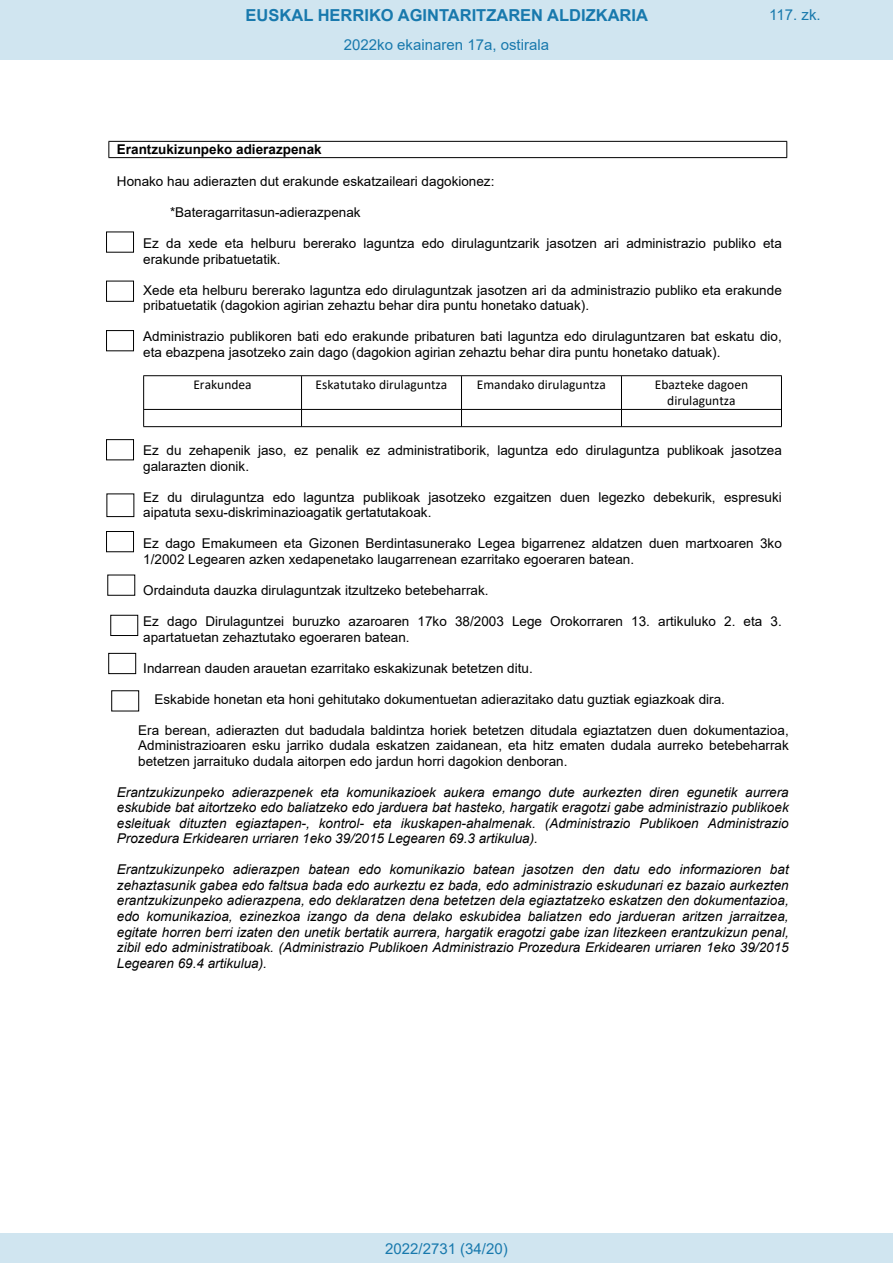
<style>
.page{position:relative;width:893px;height:1263px;background:#fff}
.page>*{position:absolute;margin:0;border:0;box-sizing:border-box;transform-origin:0 0}
.t1{font:700 16.5px "Arial";color:#1879ad}
.Paginacion_Centro{font:15px "Arial";color:#1879ad}
.t2{font:13.5px/15.5px "Arial";color:#000}
.t3{font:italic 13.5px/15.5px "Arial";color:#000;text-align:justify}
.t4{font:13.5px/16.5px "Calibri";color:#000;text-align:center}
.t5{font:700 13.5px "Arial";color:#000}
</style>
<div class="page">
<svg style="left:108px;top:142px;width:1px;height:15px"></svg>
<svg style="left:786px;top:142px;width:1px;height:15px"></svg>
<hr style="left:108px;top:141px;width:679px;height:1px;background:#000">
<hr style="left:108px;top:157px;width:679px;height:1px;background:#000">
<hr style="left:143px;top:376px;width:1px;height:50px;background:#000">
<hr style="left:301px;top:376px;width:1px;height:33px;background:#000">
<svg style="left:301px;top:410px;width:1px;height:16px"></svg>
<hr style="left:461px;top:376px;width:1px;height:33px;background:#000">
<svg style="left:461px;top:410px;width:1px;height:16px"></svg>
<hr style="left:621px;top:376px;width:1px;height:33px;background:#000">
<svg style="left:621px;top:410px;width:1px;height:16px"></svg>
<hr style="left:781px;top:376px;width:1px;height:50px;background:#000">
<hr style="left:143px;top:375px;width:639px;height:1px;background:#000">
<hr style="left:144px;top:409px;width:637px;height:1px;background:#000">
<hr style="left:143px;top:426px;width:639px;height:1px;background:#000">
<div style="left:106px;top:281px;width:28px;height:20px;border:1px solid #000"></div>
<div style="left:106px;top:330px;width:28px;height:21px;border:1px solid #000"></div>
<div style="left:106px;top:531px;width:28px;height:21px;border:1px solid #000"></div>
<div style="left:111px;top:615px;width:27px;height:21px;border:1px solid #000"></div>
<div style="left:109px;top:653px;width:27px;height:21px;border:1px solid #000"></div>
<div style="left:106px;top:439px;width:28px;height:21px;border:1px solid #000"></div>
<div style="left:106px;top:232px;width:28px;height:20px;border:1px solid #000"></div>
<div style="left:107px;top:494px;width:27px;height:23px;border:1px solid #000"></div>
<div style="left:0;top:0;width:893px;height:60px;background:#d0e5f0"></div>
<div style="left:0;top:1233px;width:893px;height:30px;background:#d0e5f0"></div>
<p class="t1" style="left:246px;top:3px;width:404px">EUSKAL HERRIKO AGINTARITZAREN ALDIZKARIA</p>
<p class="Paginacion_Centro" style="left:769px;top:5px;width:53px">117. zk.</p>
<p class="Paginacion_Centro" style="left:344px;top:35px;width:207px">2022ko ekainaren 17a, ostirala</p>
<p class="t5" style="left:117px;top:140px;width:206px">Erantzukizunpeko adierazpenak</p>
<p class="t2" style="left:117px;top:174px;width:379px">Honako hau adierazten dut erakunde eskatzaileari dagokionez:</p>
<p class="t2" style="left:170px;top:205px;width:192px">*Bateragarritasun-adierazpenak</p>
<p class="t2" style="left:143px;top:236px;width:640px">Ez da xede eta helburu bererako laguntza edo dirulaguntzarik jasotzen ari administrazio publiko eta erakunde pribatuetatik.</p>
<p class="t2" style="left:143px;top:282px;width:640px">Xede eta helburu bererako laguntza edo dirulaguntzak jasotzen ari da administrazio publiko eta erakunde pribatuetatik (dagokion agirian zehaztu behar dira puntu honetako datuak).</p>
<p class="t2" style="left:143px;top:329px;width:640px">Administrazio publikoren bati edo erakunde pribaturen bati laguntza edo dirulaguntzaren bat eskatu dio, eta ebazpena jasotzeko zain dago (dagokion agirian zehaztu behar dira puntu honetako datuak).</p>
<p class="t4" style="left:193px;top:376px;width:60px">Erakundea</p>
<p class="t4" style="left:316px;top:376px;width:133px">Eskatutako dirulaguntza</p>
<p class="t4" style="left:477px;top:376px;width:131px">Emandako dirulaguntza</p>
<p class="t4" style="left:655px;top:376px;width:95px">Ebazteke dagoen dirulaguntza</p>
<p class="t2" style="left:143px;top:443px;width:640px">Ez du zehapenik jaso, ez penalik ez administratiborik, laguntza edo dirulaguntza publikoak jasotzea galarazten dionik.</p>
<p class="t2" style="left:143px;top:489px;width:640px">Ez du dirulaguntza edo laguntza publikoak jasotzeko ezgaitzen duen legezko debekurik, espresuki aipatuta sexu-diskriminazioagatik gertatutakoak.</p>
<p class="t2" style="left:143px;top:536px;width:640px">Ez dago Emakumeen eta Gizonen Berdintasunerako Legea bigarrenez aldatzen duen martxoaren 3ko<br>1/2002 Legearen azken xedapenetako laugarrenean ezarritako egoeraren batean.</p>
<p class="t2" style="left:143px;top:582px;width:347px">Ordainduta dauzka dirulaguntzak itzultzeko betebeharrak.</p>
<p class="t2" style="left:143px;top:613px;width:640px">Ez dago Dirulaguntzei buruzko azaroaren 17ko 38/2003 Lege Orokorraren 13. artikuluko 2. eta 3. apartatuetan zehaztutako egoeraren batean.</p>
<p class="t2" style="left:143px;top:660px;width:391px">Indarrean dauden arauetan ezarritako eskakizunak betetzen ditu.</p>
<p class="t2" style="left:155px;top:691px;width:572px">Eskabide honetan eta honi gehitutako dokumentuetan adierazitako datu guztiak egiazkoak dira.</p>
<p class="t2" style="left:138px;top:722px;width:652px;text-align:justify">Era berean, adierazten dut badudala baldintza horiek betetzen ditudala egiaztatzen duen dokumentazioa, Administrazioaren esku jarriko dudala eskatzen zaidanean, eta hitz ematen dudala aurreko betebeharrak betetzen jarraituko dudala aitorpen edo jardun horri dagokion denboran.</p>
<p class="t3" style="left:117px;top:784px;width:673px">Erantzukizunpeko adierazpenek eta komunikazioek aukera emango dute aurkezten diren egunetik aurrera eskubide bat aitortzeko edo baliatzeko edo jarduera bat hasteko, hargatik eragotzi gabe administrazio publikoek esleituak dituzten egiaztapen-, kontrol- eta ikuskapen-ahalmenak. (Administrazio Publikoen Administrazio Prozedura Erkidearen urriaren 1eko 39/2015 Legearen 69.3 artikulua).</p>
<p class="t3" style="left:117px;top:862px;width:673px">Erantzukizunpeko adierazpen batean edo komunikazio batean jasotzen den datu edo informazioren bat zehaztasunik gabea edo faltsua bada edo aurkeztu ez bada, edo administrazio eskudunari ez bazaio aurkezten erantzukizunpeko adierazpena, edo deklaratzen dena betetzen dela egiaztatzeko eskatzen den dokumentazioa, edo komunikazioa, ezinezkoa izango da dena delako eskubidea baliatzen edo jardueran aritzen jarraitzea, egitate horren berri izaten den unetik bertatik aurrera, hargatik eragotzi gabe izan litezkeen erantzukizun penal, zibil edo administratiboak. (Administrazio Publikoen Administrazio Prozedura Erkidearen urriaren 1eko 39/2015<br>Legearen 69.4 artikulua).</p>
<p class="Paginacion_Centro" style="left:385px;top:1238px;width:124px">2022/2731 (34/20)</p>
</div>
